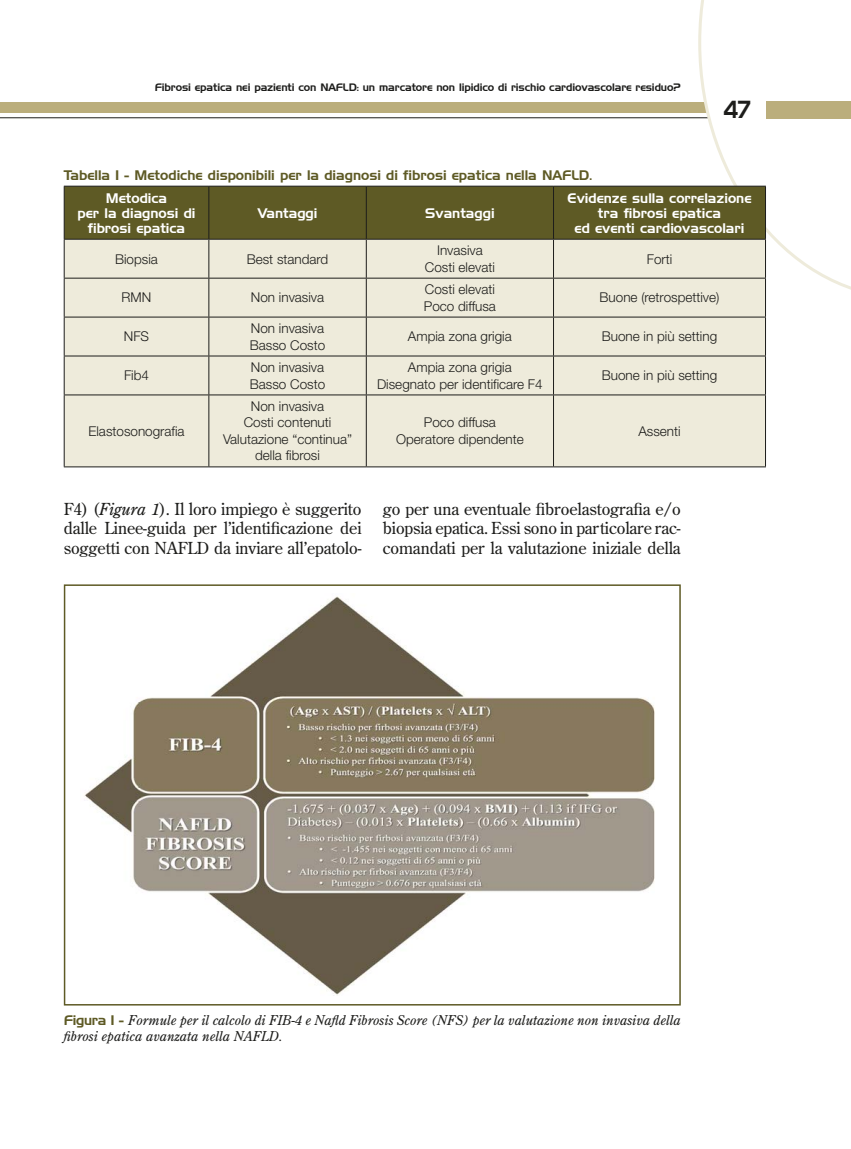
<style>
.page{position:relative;width:851px;height:1149px;background:#fff}
.page>*{position:absolute;margin:0;border:0;box-sizing:border-box;transform-origin:0 0}
.t1{font:24px "Handel Gothic BT";color:#1d1d1b;scale:.8 1}
.t2{font:16.5px/19.5px "Century Old Style Std";letter-spacing:-.01em;color:#1d1d1b;text-align:justify}
.t3{font:300 13.5px/16.5px "Helvetica Neue LT Std";color:#1d1d1b;text-align:center}
.t4{font:italic 13.5px/16.5px "Century Old Style Std";color:#1d1d1b}
.t5{font:13.5px/15px "Handel Gothic BT";color:#fff;text-align:center}
.t6{font:13.5px "Handel Gothic BT";color:#5e5a25}
.t7{font:13.05px/16.2px "Times";color:#000;scale:1.19 1}
.t8{font:10.5px "Handel Gothic BT";letter-spacing:-.01em;color:#1d1d1b}
.s1{font-style:italic}
.s2{font-weight:700}
.s3{font-family:"Handel Gothic BT";font-style:normal;color:#5e5a25}
</style>
<div class="page">
<hr style="left:0;top:117px;width:850px;height:1px;background:#1d1d1b">
<div style="left:0;top:102px;width:850px;height:11px;background:#bbae7c"></div>
<svg style="left:698px;top:0;width:152px;height:289px"></svg>
<div style="left:765px;top:101px;width:85px;height:17px;background:#bbae7c"></div>
<div style="left:65px;top:187px;width:700px;height:52px;background:#5e5a25"></div>
<div style="left:65px;top:240px;width:700px;height:226px;background:#eeebdb"></div>
<hr style="left:64px;top:186px;width:145px;height:1px;background:#1d1d1b">
<hr style="left:64px;top:186px;width:1px;height:53px;background:#1d1d1b">
<hr style="left:209px;top:186px;width:157px;height:1px;background:#1d1d1b">
<hr style="left:208px;top:186px;width:1px;height:53px;background:#1d1d1b">
<hr style="left:366px;top:186px;width:187px;height:1px;background:#1d1d1b">
<hr style="left:366px;top:186px;width:1px;height:53px;background:#1d1d1b">
<hr style="left:553px;top:186px;width:212px;height:1px;background:#1d1d1b">
<hr style="left:553px;top:186px;width:1px;height:53px;background:#1d1d1b">
<hr style="left:765px;top:186px;width:1px;height:53px;background:#1d1d1b">
<hr style="left:64px;top:239px;width:145px;height:1px;background:#1d1d1b">
<hr style="left:64px;top:239px;width:1px;height:39px;background:#1d1d1b">
<hr style="left:209px;top:239px;width:157px;height:1px;background:#1d1d1b">
<hr style="left:208px;top:239px;width:1px;height:39px;background:#1d1d1b">
<hr style="left:366px;top:239px;width:187px;height:1px;background:#1d1d1b">
<hr style="left:366px;top:239px;width:1px;height:39px;background:#1d1d1b">
<hr style="left:553px;top:239px;width:212px;height:1px;background:#1d1d1b">
<hr style="left:553px;top:239px;width:1px;height:39px;background:#1d1d1b">
<hr style="left:765px;top:239px;width:1px;height:39px;background:#1d1d1b">
<hr style="left:64px;top:278px;width:145px;height:1px;background:#1d1d1b">
<hr style="left:64px;top:278px;width:1px;height:38px;background:#1d1d1b">
<hr style="left:209px;top:278px;width:157px;height:1px;background:#1d1d1b">
<hr style="left:208px;top:278px;width:1px;height:38px;background:#1d1d1b">
<hr style="left:366px;top:278px;width:187px;height:1px;background:#1d1d1b">
<hr style="left:366px;top:278px;width:1px;height:38px;background:#1d1d1b">
<hr style="left:553px;top:278px;width:212px;height:1px;background:#1d1d1b">
<hr style="left:553px;top:278px;width:1px;height:38px;background:#1d1d1b">
<hr style="left:765px;top:278px;width:1px;height:38px;background:#1d1d1b">
<hr style="left:64px;top:316px;width:145px;height:1px;background:#1d1d1b">
<hr style="left:64px;top:317px;width:1px;height:38px;background:#1d1d1b">
<hr style="left:209px;top:316px;width:157px;height:1px;background:#1d1d1b">
<hr style="left:208px;top:317px;width:1px;height:38px;background:#1d1d1b">
<hr style="left:366px;top:316px;width:187px;height:1px;background:#1d1d1b">
<hr style="left:366px;top:317px;width:1px;height:38px;background:#1d1d1b">
<hr style="left:553px;top:316px;width:212px;height:1px;background:#1d1d1b">
<hr style="left:553px;top:317px;width:1px;height:38px;background:#1d1d1b">
<hr style="left:765px;top:317px;width:1px;height:38px;background:#1d1d1b">
<hr style="left:64px;top:355px;width:145px;height:1px;background:#1d1d1b">
<hr style="left:64px;top:356px;width:1px;height:38px;background:#1d1d1b">
<hr style="left:209px;top:355px;width:157px;height:1px;background:#1d1d1b">
<hr style="left:208px;top:356px;width:1px;height:38px;background:#1d1d1b">
<hr style="left:366px;top:355px;width:187px;height:1px;background:#1d1d1b">
<hr style="left:366px;top:356px;width:1px;height:38px;background:#1d1d1b">
<hr style="left:553px;top:355px;width:212px;height:1px;background:#1d1d1b">
<hr style="left:553px;top:356px;width:1px;height:38px;background:#1d1d1b">
<hr style="left:765px;top:356px;width:1px;height:38px;background:#1d1d1b">
<hr style="left:64px;top:394px;width:145px;height:1px;background:#1d1d1b">
<hr style="left:64px;top:395px;width:1px;height:71px;background:#1d1d1b">
<hr style="left:209px;top:394px;width:157px;height:1px;background:#1d1d1b">
<hr style="left:208px;top:395px;width:1px;height:71px;background:#1d1d1b">
<hr style="left:366px;top:394px;width:187px;height:1px;background:#1d1d1b">
<hr style="left:366px;top:395px;width:1px;height:71px;background:#1d1d1b">
<hr style="left:553px;top:394px;width:212px;height:1px;background:#1d1d1b">
<hr style="left:553px;top:395px;width:1px;height:71px;background:#1d1d1b">
<hr style="left:765px;top:395px;width:1px;height:71px;background:#1d1d1b">
<hr style="left:64px;top:466px;width:145px;height:1px;background:#1d1d1b">
<hr style="left:209px;top:466px;width:157px;height:1px;background:#1d1d1b">
<hr style="left:366px;top:466px;width:187px;height:1px;background:#1d1d1b">
<hr style="left:553px;top:466px;width:212px;height:1px;background:#1d1d1b">
<div style="left:64px;top:584px;width:616px;height:421px;border:2px solid #5e5a25"></div>
<img style="left:84px;top:596px;width:571px;height:398px">
<p class="t8" style="left:155px;top:81px;width:527px">Fibrosi epatica nei pazienti con NAFLD: un marcatore non lipidico di rischio cardiovascolare residuo?</p>
<h1 class="t1" style="left:723px;top:95px;width:35px">47</h1>
<p class="t6" style="left:64px;top:167px;width:529px">Tabella 1 - Metodiche disponibili per la diagnosi di fibrosi epatica nella NAFLD.</p>
<p class="t5" style="left:78px;top:190px;width:119px">Metodica<br>per la diagnosi di fibrosi epatica</p>
<p class="t5" style="left:567px;top:190px;width:185px">Evidenze sulla correlazione tra fibrosi epatica<br>ed eventi cardiovascolari</p>
<p class="t5" style="left:257px;top:205px;width:61px">Vantaggi</p>
<p class="t5" style="left:425px;top:205px;width:71px">Svantaggi</p>
<p class="t3" style="left:115px;top:250px;width:44px">Biopsia</p>
<p class="t3" style="left:247px;top:250px;width:83px">Best standard</p>
<p class="t3" style="left:425px;top:242px;width:72px">Invasiva<br>Costi elevati</p>
<p class="t3" style="left:646px;top:250px;width:27px">Forti</p>
<p class="t3" style="left:122px;top:289px;width:31px">RMN</p>
<p class="t3" style="left:251px;top:289px;width:75px">Non invasiva</p>
<p class="t3" style="left:424px;top:281px;width:74px;text-align:left">Costi elevati<br>Poco diffusa</p>
<p class="t3" style="left:599px;top:289px;width:121px">Buone (retrospettive)</p>
<p class="t3" style="left:124px;top:328px;width:27px">NFS</p>
<p class="t3" style="left:250px;top:319px;width:77px;text-align:left">Non invasiva<br>Basso Costo</p>
<p class="t3" style="left:408px;top:328px;width:105px">Ampia zona grigia</p>
<p class="t3" style="left:601px;top:328px;width:117px">Buone in più setting</p>
<p class="t3" style="left:124px;top:367px;width:27px">Fib4</p>
<p class="t3" style="left:250px;top:358px;width:77px;text-align:left">Non invasiva<br>Basso Costo</p>
<p class="t3" style="left:377px;top:358px;width:167px">Ampia zona grigia<br>Disegnato per identificare F4</p>
<p class="t3" style="left:601px;top:367px;width:117px">Buone in più setting</p>
<p class="t3" style="left:88px;top:422px;width:98px">Elastosonografia</p>
<p class="t3" style="left:223px;top:397px;width:131px">Non invasiva<br>Costi contenuti<br>Valutazione “continua” della fibrosi</p>
<p class="t3" style="left:396px;top:414px;width:129px">Poco diffusa<br>Operatore dipendente</p>
<p class="t3" style="left:638px;top:422px;width:44px">Assenti</p>
<p class="t2" style="left:64px;top:498px;width:299px">F4) (<span class="s1">Figura 1</span>). Il loro impiego è suggerito dalle Linee-guida per l’identificazione dei soggetti con NAFLD da inviare all’epatolo-</p>
<p class="t2" style="left:383px;top:498px;width:299px">go per una eventuale fibroelastografia e/o biopsia epatica. Essi sono in particolare rac&shy;comandati per la valutazione iniziale della</p>
<p class="t7" style="left:55px;top:503px;width:529px"><span class="s2">Figura 1</span> - Formule per il calcolo di FIB-4 e Nafld Fibrosis Score (NFS) per la valutazione non invasiva della fibrosi epatica avanzata nella NAFLD.</p>
<p class="t4" style="left:64px;top:1011px;width:618px"><span class="s3">Figura 1 -</span> Formule per il calcolo di FIB-4 e Nafld Fibrosis Score (NFS) per la valutazione non invasiva della fibrosi epatica avanzata nella NAFLD.</p>
</div>
